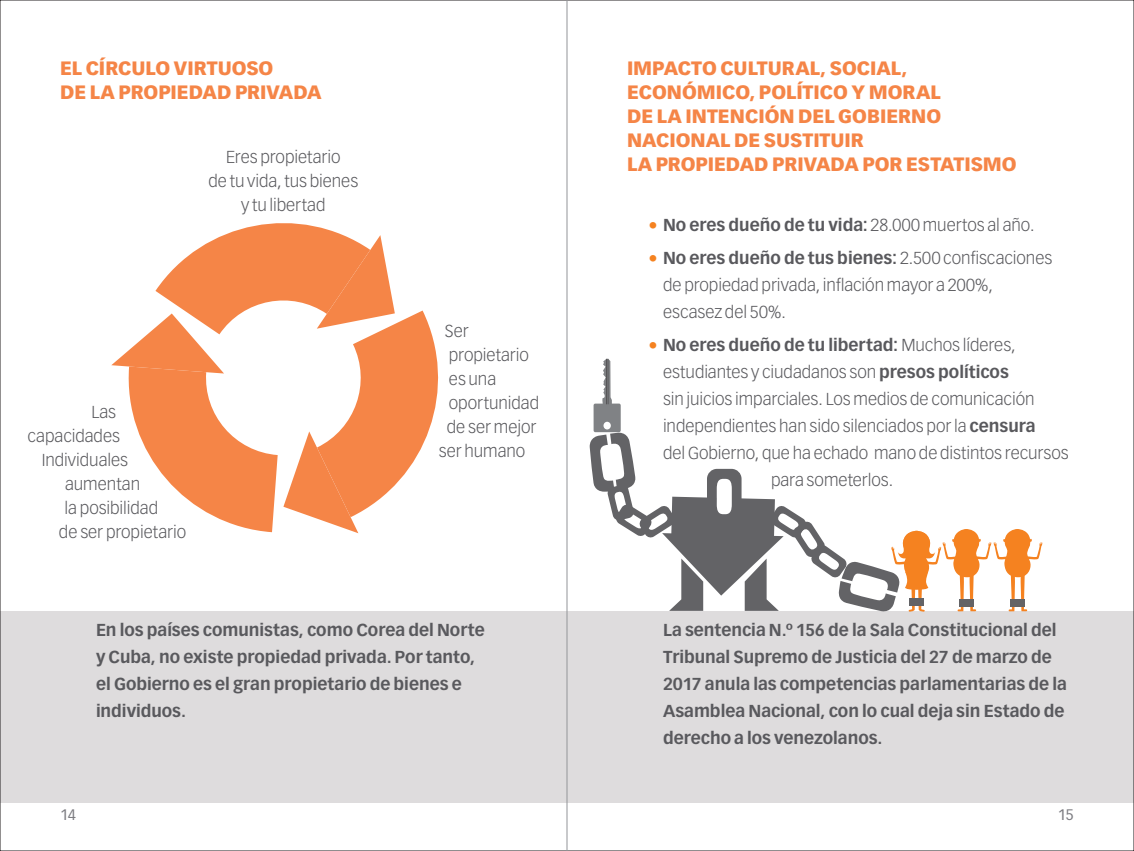
<style>
.page{position:relative;width:1134px;height:851px;background:#fff}
.page>*{position:absolute;margin:0;border:0;box-sizing:border-box;transform-origin:0 0}
.t1{font:700 40px "Vectora LT Std";color:#f58220}
.t2{font:900 19px/24px "Vectora LT Std";color:#f58547}
.t3{font:300 17px/27px "Vectora LT Std";letter-spacing:-.005em;color:#59595d}
.t4{font:700 17px/27px "Vectora LT Std";color:#59595d}
.t5{font:15px "Vectora LT Std";color:#7c7c81}
.s1{font-weight:300}
.s2{font-weight:700}
</style>
<div class="page">
<div style="left:0;top:610px;width:567px;height:192px;background:#dedcdd"></div>
<div style="left:567px;top:610px;width:567px;height:192px;background:#dedcdd"></div>
<svg style="left:111px;top:223px;width:328px;height:310px"></svg>
<svg style="left:589px;top:359px;width:453px;height:253px"></svg>
<div style="left:1010px;top:599px;width:15px;height:8px;background:#636366"></div>
<hr style="left:567px;top:0;width:1px;height:850px;background:#939598">
<p class="t2" style="left:60px;top:56px;width:263px">EL CÍRCULO VIRTUOSO<br>DE LA PROPIEDAD PRIVADA</p>
<p class="t3" style="left:208px;top:145px;width:151px;line-height:24px;text-align:center">Eres propietario<br>de tu vida, tus bienes y tu libertad</p>
<p class="t3" style="left:91px;top:398px;width:26px">Las</p>
<p class="t3" style="left:28px;top:422px;width:94px">capacidades</p>
<p class="t3" style="left:42px;top:446px;width:88px">Individuales</p>
<p class="t3" style="left:65px;top:470px;width:76px">aumentan</p>
<p class="t3" style="left:65px;top:494px;width:95px">la posibilidad</p>
<p class="t3" style="left:59px;top:518px;width:129px">de ser propietario</p>
<p class="t3" style="left:445px;top:317px;width:25px">Ser</p>
<p class="t3" style="left:449px;top:341px;width:82px">propietario</p>
<p class="t3" style="left:449px;top:365px;width:49px">es una</p>
<p class="t3" style="left:449px;top:389px;width:92px">oportunidad</p>
<p class="t3" style="left:447px;top:413px;width:91px">de ser mejor</p>
<p class="t3" style="left:439px;top:437px;width:88px">ser humano</p>
<p class="t4" style="left:96px;top:616px;width:390px">En los países comunistas, como Corea del Norte y Cuba, no existe propiedad privada. Por tanto, el Gobierno es el gran propietario de bienes e individuos.</p>
<p class="t2" style="left:627px;top:56px;width:391px">IMPACTO CULTURAL, SOCIAL,<br>ECONÓMICO, POLÍTICO Y MORAL<br>DE LA INTENCIÓN DEL GOBIERNO<br>NACIONAL DE SUSTITUIR<br>LA PROPIEDAD PRIVADA POR ESTATISMO</p>
<h1 class="t1" style="left:647px;top:198px;width:13px">·</h1>
<p class="t4" style="left:663px;top:211px;width:373px">No eres dueño de tu vida: <span class="s1">28.000 muertos al año.</span></p>
<h1 class="t1" style="left:647px;top:231px;width:13px">·</h1>
<p class="t3" style="left:663px;top:244px;width:391px"><span class="s2">No eres dueño de tus bienes:</span> 2.500 confiscaciones de propiedad privada, inflación mayor a 200%, escasez del 50%.</p>
<h1 class="t1" style="left:647px;top:318px;width:13px">·</h1>
<p class="t4" style="left:663px;top:331px;width:354px">No eres dueño de tu libertad: <span class="s1">Muchos líderes,</span></p>
<p class="t3" style="left:663px;top:358px;width:347px">estudiantes y ciudadanos son <span class="s2">presos políticos</span></p>
<p class="t3" style="left:663px;top:385px;width:373px">sin juicios imparciales. Los medios de comunicación</p>
<p class="t3" style="left:663px;top:412px;width:374px">independientes han sido silenciados por la <span class="s2">censura</span></p>
<p class="t3" style="left:663px;top:439px;width:407px">del Gobierno, que ha echado mano de distintos recursos</p>
<p class="t3" style="left:771px;top:466px;width:124px">para someterlos.</p>
<p class="t4" style="left:663px;top:616px;width:405px">La sentencia N.º 156 de la Sala Constitucional del Tribunal Supremo de Justicia del 27 de marzo de 2017 anula las competencias parlamentarias de la Asamblea Nacional, con lo cual deja sin Estado de derecho a los venezolanos.</p>
<p class="t5" style="left:60px;top:806px;width:18px">14</p>
<p class="t5" style="left:1058px;top:806px;width:18px">15</p>
</div>
